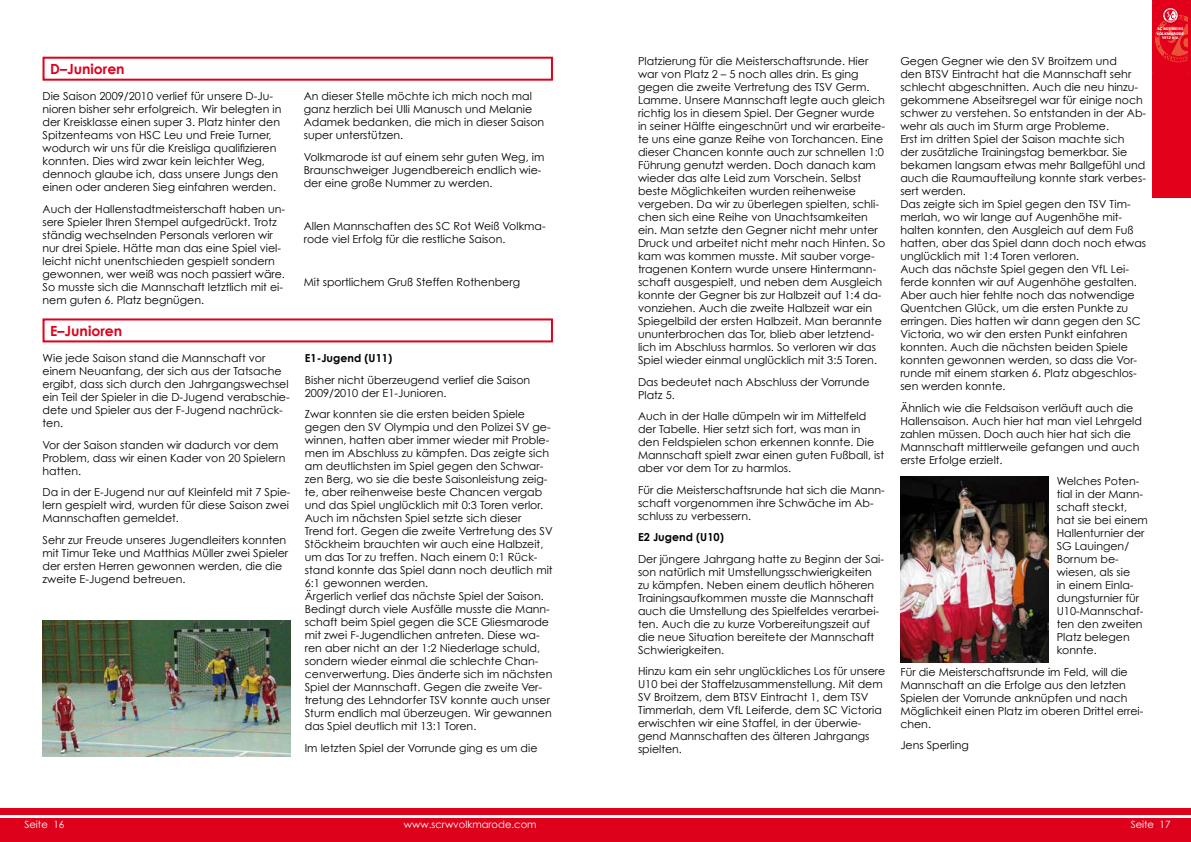
<style>
.page{position:relative;width:1191px;height:842px;background:#fff}
.page>*{position:absolute;margin:0;border:0;box-sizing:border-box;transform-origin:0 0}
.t1{font:700 14px "Century Gothic";color:#dd011b}
.t2{font:11px/13px "Century Gothic";color:#000}
.t3{font:700 11px "Century Gothic";color:#000}
.t4{font:10px "Century Gothic";color:#fff}
.t5{font:900 3.7px/4.4px "Frutiger LT Pro";color:#fff;text-align:center}
</style>
<div class="page">
<div style="left:0;top:809px;width:595px;height:33px;background:#dd011b"></div>
<hr style="left:0;top:815px;width:595px;height:2px;background:#fff">
<div style="left:1152px;top:0;width:39px;height:197px;background:#e2001a"></div>
<div style="left:595px;top:809px;width:596px;height:33px;background:#dd011b"></div>
<hr style="left:595px;top:815px;width:596px;height:2px;background:#fff">
<svg style="left:1152px;top:3px;width:37px;height:60px"></svg>
<div style="left:43px;top:318px;width:510px;height:24px;border:2px solid #dd011b"></div>
<img style="left:900px;top:476px;width:148px;height:186px">
<img style="left:43px;top:621px;width:248px;height:135px">
<div style="left:43px;top:57px;width:510px;height:24px;border:2px solid #dd011b"></div>
<p class="t1" style="left:50px;top:60px;width:76px">D–Junioren</p>
<p class="t2" style="left:43px;top:90px;width:240px">Die Saison 2009/2010 verlief für unsere D-Ju&shy;nioren bisher sehr erfolgreich. Wir belegten in der Kreisklasse einen super 3. Platz hinter den Spitzenteams von HSC Leu und Freie Turner, wodurch wir uns für die Kreisliga qualifizieren konnten. Dies wird zwar kein leichter Weg, dennoch glaube ich, dass unsere Jungs den einen oder anderen Sieg einfahren werden.</p>
<p class="t2" style="left:43px;top:202px;width:244px">Auch der Hallenstadtmeisterschaft haben un&shy;sere Spieler Ihren Stempel aufgedrückt. Trotz ständig wechselnden Personals verloren wir nur drei Spiele. Hätte man das eine Spiel viel&shy;leicht nicht unentschieden gespielt sondern gewonnen, wer weiß was noch passiert wäre.<br>So musste sich die Mannschaft letztlich mit ei&shy;nem guten 6. Platz begnügen.</p>
<p class="t1" style="left:50px;top:322px;width:73px">E–Junioren</p>
<p class="t2" style="left:43px;top:351px;width:249px">Wie jede Saison stand die Mannschaft vor einem Neuanfang, der sich aus der Tatsache ergibt, dass sich durch den Jahrgangswechsel ein Teil der Spieler in die D-Jugend verabschie&shy;dete und Spieler aus der F-Jugend nachrück&shy;ten.</p>
<p class="t2" style="left:43px;top:438px;width:244px">Vor der Saison standen wir dadurch vor dem<br>Problem, dass wir einen Kader von 20 Spielern hatten.</p>
<p class="t2" style="left:43px;top:485px;width:250px">Da in der E-Jugend nur auf Kleinfeld mit 7 Spie&shy;lern gespielt wird, wurden für diese Saison zwei<br>Mannschaften gemeldet.</p>
<p class="t2" style="left:43px;top:533px;width:247px">Sehr zur Freude unseres Jugendleiters konnten mit Timur Teke und Matthias Müller zwei Spieler der ersten Herren gewonnen werden, die die zweite E-Jugend betreuen.</p>
<p class="t2" style="left:304px;top:90px;width:242px">An dieser Stelle möchte ich mich noch mal ganz herzlich bei Ulli Manusch und Melanie Adamek bedanken, die mich in dieser Saison super unterstützen.</p>
<p class="t2" style="left:304px;top:150px;width:242px">Volkmarode ist auf einem sehr guten Weg, im<br>Braunschweiger Jugendbereich endlich wie&shy;der eine große Nummer zu werden.</p>
<p class="t2" style="left:304px;top:219px;width:243px">Allen Mannschaften des SC Rot Weiß Volkma&shy;rode viel Erfolg für die restliche Saison.</p>
<p class="t2" style="left:304px;top:275px;width:218px">Mit sportlichem Gruß Steffen Rothenberg</p>
<p class="t3" style="left:305px;top:351px;width:89px">E1-Jugend (U11)</p>
<p class="t2" style="left:305px;top:373px;width:227px">Bisher nicht überzeugend verlief die Saison<br>2009/2010 der E1-Junioren.</p>
<p class="t2" style="left:305px;top:407px;width:249px">Zwar konnten sie die ersten beiden Spiele gegen den SV Olympia und den Polizei SV ge&shy;winnen, hatten aber immer wieder mit Proble&shy;men im Abschluss zu kämpfen. Das zeigte sich am deutlichsten im Spiel gegen den Schwar&shy;zen Berg, wo sie die beste Saisonleistung zeig&shy;te, aber reihenweise beste Chancen vergab und das Spiel unglücklich mit 0:3 Toren verlor.<br>Auch im nächsten Spiel setzte sich dieser Trend fort. Gegen die zweite Vertretung des SV Stöckheim brauchten wir auch eine Halbzeit, um das Tor zu treffen. Nach einem 0:1 Rück&shy;stand konnte das Spiel dann noch deutlich mit 6:1 gewonnen werden.<br>Ärgerlich verlief das nächste Spiel der Saison.<br>Bedingt durch viele Ausfälle musste die Mann&shy;schaft beim Spiel gegen die SCE Gliesmarode mit zwei F-Jugendlichen antreten. Diese wa&shy;ren aber nicht an der 1:2 Niederlage schuld, sondern wieder einmal die schlechte Chan&shy;cenverwertung. Dies änderte sich im nächsten Spiel der Mannschaft. Gegen die zweite Ver&shy;tretung des Lehndorfer TSV konnte auch unser Sturm endlich mal überzeugen. Wir gewannen das Spiel deutlich mit 13:1 Toren.</p>
<p class="t2" style="left:305px;top:741px;width:234px">Im letzten Spiel der Vorrunde ging es um die</p>
<p class="t2" style="left:638px;top:54px;width:249px">Platzierung für die Meisterschaftsrunde. Hier war von Platz 2 – 5 noch alles drin. Es ging gegen die zweite Vertretung des TSV Germ.<br>Lamme. Unsere Mannschaft legte auch gleich richtig los in diesem Spiel. Der Gegner wurde in seiner Hälfte eingeschnürt und wir erarbeite&shy;te uns eine ganze Reihe von Torchancen. Eine dieser Chancen konnte auch zur schnellen 1:0<br>Führung genutzt werden. Doch danach kam wieder das alte Leid zum Vorschein. Selbst beste Möglichkeiten wurden reihenweise vergeben. Da wir zu überlegen spielten, schli&shy;chen sich eine Reihe von Unachtsamkeiten ein. Man setzte den Gegner nicht mehr unter Druck und arbeitet nicht mehr nach Hinten. So kam was kommen musste. Mit sauber vorge&shy;tragenen Kontern wurde unsere Hintermann&shy;schaft ausgespielt, und neben dem Ausgleich konnte der Gegner bis zur Halbzeit auf 1:4 da&shy;vonziehen. Auch die zweite Halbzeit war ein Spiegelbild der ersten Halbzeit. Man berannte ununterbrochen das Tor, blieb aber letztend&shy;lich im Abschluss harmlos. So verloren wir das Spiel wieder einmal unglücklich mit 3:5 Toren.</p>
<p class="t2" style="left:638px;top:375px;width:233px">Das bedeutet nach Abschluss der Vorrunde<br>Platz 5.</p>
<p class="t2" style="left:638px;top:409px;width:248px">Auch in der Halle dümpeln wir im Mittelfeld der Tabelle. Hier setzt sich fort, was man in den Feldspielen schon erkennen konnte. Die Mannschaft spielt zwar einen guten Fußball, ist aber vor dem Tor zu harmlos.</p>
<p class="t2" style="left:638px;top:483px;width:248px">Für die Meisterschaftsrunde hat sich die Mann&shy;schaft vorgenommen ihre Schwäche im Ab&shy;schluss zu verbessern.</p>
<p class="t3" style="left:638px;top:530px;width:87px">E2 Jugend (U10)</p>
<p class="t2" style="left:638px;top:552px;width:247px">Der jüngere Jahrgang hatte zu Beginn der Sai&shy;son natürlich mit Umstellungsschwierigkeiten zu kämpfen. Neben einem deutlich höheren Trainingsaufkommen musste die Mannschaft auch die Umstellung des Spielfeldes verarbei&shy;ten. Auch die zu kurze Vorbereitungszeit auf die neue Situation bereitete der Mannschaft Schwierigkeiten.</p>
<p class="t2" style="left:638px;top:664px;width:249px">Hinzu kam ein sehr unglückliches Los für unsere U10 bei der Staffelzusammenstellung. Mit dem SV Broitzem, dem BTSV Eintracht 1, dem TSV Timmerlah, dem VfL Leiferde, dem SC Victoria erwischten wir eine Staffel, in der überwie&shy;gend Mannschaften des älteren Jahrgangs spielten.</p>
<p class="t2" style="left:900px;top:54px;width:247px">Gegen Gegner wie den SV Broitzem und<br>den BTSV Eintracht hat die Mannschaft sehr schlecht abgeschnitten. Auch die neu hinzu&shy;gekommene Abseitsregel war für einige noch schwer zu verstehen. So entstanden in der Ab&shy;wehr als auch im Sturm arge Probleme.<br>Erst im dritten Spiel der Saison machte sich<br>der zusätzliche Trainingstag bemerkbar. Sie bekamen langsam etwas mehr Ballgefühl und auch die Raumaufteilung konnte stark verbes&shy;sert werden.<br>Das zeigte sich im Spiel gegen den TSV Tim&shy;merlah, wo wir lange auf Augenhöhe mit&shy;halten konnten, den Ausgleich auf dem Fuß hatten, aber das Spiel dann doch noch etwas unglücklich mit 1:4 Toren verloren.<br>Auch das nächste Spiel gegen den VfL Lei&shy;ferde konnten wir auf Augenhöhe gestalten.<br>Aber auch hier fehlte noch das notwendige Quentchen Glück, um die ersten Punkte zu erringen. Dies hatten wir dann gegen den SC Victoria, wo wir den ersten Punkt einfahren konnten. Auch die nächsten beiden Spiele konnten gewonnen werden, so dass die Vor&shy;runde mit einem starken 6. Platz abgeschlos&shy;sen werden konnte.</p>
<p class="t2" style="left:900px;top:401px;width:243px">Ähnlich wie die Feldsaison verläuft auch die Hallensaison. Auch hier hat man viel Lehrgeld zahlen müssen. Doch auch hier hat sich die Mannschaft mittlerweile gefangen und auch erste Erfolge erzielt.</p>
<p class="t2" style="left:1056px;top:475px;width:93px">Welches Poten&shy;tial in der Mann&shy;schaft steckt, hat sie bei einem<br>Hallenturnier der<br>SG Lauingen/<br>Bornum be&shy;wiesen, als sie<br>in einem Einla&shy;dungsturnier für<br>U10-Mannschaf&shy;ten den zweiten<br>Platz belegen konnte.</p>
<p class="t2" style="left:900px;top:665px;width:245px">Für die Meisterschaftsrunde im Feld, will die Mannschaft an die Erfolge aus den letzten Spielen der Vorrunde anknüpfen und nach Möglichkeit einen Platz im oberen Drittel errei&shy;chen.</p>
<p class="t2" style="left:900px;top:739px;width:70px">Jens Sperling</p>
<p class="t5" style="left:1156px;top:27px;width:29px">SC ROT-WEISS<br>VOLKMARODE<br>1912 e.V.</p>
<p class="t4" style="left:24px;top:818px;width:41px">Seite 16</p>
<p class="t4" style="left:404px;top:818px;width:134px">www.scrwvolkmarode.com</p>
<p class="t4" style="left:1130px;top:818px;width:41px">Seite 17</p>
</div>
